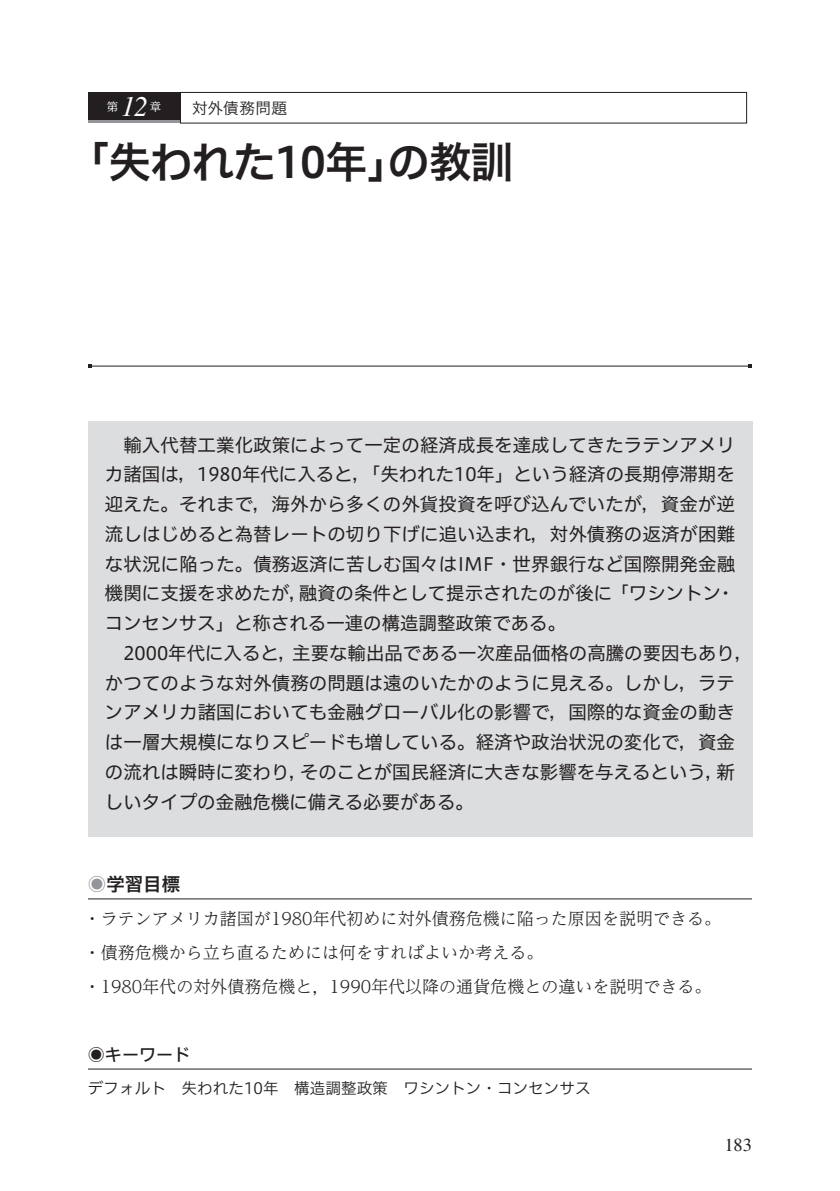
<style>
.page{position:relative;width:840px;height:1191px;background:#fff}
.page>*{position:absolute;margin:0;border:0;box-sizing:border-box;transform-origin:0 0}
.章タイトル{font:42.6px "Hiragino UD Sans F Std N W6";letter-spacing:-.02em;color:#231f20}
.章{font:italic 28.4px "Times LT Std";color:#fff}
.リード{font:18.4px/29.8px "Hiragino UD Sans F Std W4";color:#231f20;text-align:justify}
.学習目標_1{font:18.4px "Hiragino UD Sans F Std W6";color:#231f20}
.t1{font:18.4px "Times LT Std";color:#231f20}
.冒頭-学習目標{font:300 17px "UD Reimin Pr 6 N";color:#231f20}
.学習目標_キーワード{font:17px "Hiragino UD Sans F Std W5";color:#231f20}
.キーワード{font:15.6px "Hiragino UD Sans F Std W3";color:#231f20}
.章番号横{font:15.6px "Hiragino UD Sans F Std W3";letter-spacing:.03em;color:#231f20}
.章-2{font:11.4px "UD Reimin Pr 6 N";color:#fff}
.s1{font-family:"Hiragino UD Sans F Std W5";color:#939598}
</style>
<div class="page">
<hr style="left:90px;top:366px;width:659px;height:1px;background:#231f20">
<div style="left:88px;top:92px;width:92px;height:28px;background:#231f20"></div>
<hr style="left:88px;top:120px;width:92px;height:3px;background:#939598">
<div style="left:88px;top:421px;width:663px;height:245px;background:#dcdddf"></div>
<div style="left:88px;top:625px;width:663px;height:211px;background:#dcdddf"></div>
<hr style="left:88px;top:898px;width:663px;height:1px;background:#231f20">
<hr style="left:88px;top:1068px;width:663px;height:1px;background:#231f20">
<div style="left:180px;top:92px;width:566px;height:31px;border:1px solid #231f20"></div>
<p class="章-2" style="left:107px;top:97px;width:13px">第</p>
<p class="章" style="left:121px;top:91px;width:28px">12</p>
<p class="章-2" style="left:150px;top:97px;width:13px">章</p>
<p class="章番号横" style="left:192px;top:96px;width:97px">対外債務問題</p>
<p class="章タイトル" style="left:67px;top:129px;width:448px">「失われた10年」の教訓</p>
<p class="リード" style="left:105px;top:428px;width:631px;text-indent:18px">輸入代替工業化政策によって一定の経済成長を達成してきたラテンアメリカ諸国は，1980年代に入ると，「失われた10年」という経済の長期停滞期を迎えた。それまで，海外から多くの外貨投資を呼び込んでいたが，資金が逆流しはじめると為替レートの切り下げに追い込まれ，対外債務の返済が困難な状況に陥った。債務返済に苦しむ国々はIMF・世界銀行など国際開発金融機関に支援を求めたが，融資の条件として提示されたのが後に「ワシントン・コンセンサス」と称される一連の構造調整政策である。</p>
<p class="リード" style="left:105px;top:637px;width:649px;text-align:left;text-indent:18px">2000年代に入ると，主要な輸出品である一次産品価格の高騰の要因もあり，かつてのような対外債務の問題は遠のいたかのように見える。しかし，ラテンアメリカ諸国においても金融グローバル化の影響で，国際的な資金の動きは一層大規模になりスピードも増している。経済や政治状況の変化で，資金の流れは瞬時に変わり，そのことが国民経済に大きな影響を与えるという，新しいタイプの金融危機に備える必要がある。</p>
<p class="学習目標_1" style="left:88px;top:870px;width:94px"><span class="s1">◉</span>学習目標</p>
<p class="冒頭-学習目標" style="left:84px;top:904px;width:638px">・ラテンアメリカ諸国が1980年代初めに対外債務危機に陥った原因を説明できる。</p>
<p class="冒頭-学習目標" style="left:84px;top:938px;width:461px">・債務危機から立ち直るためには何をすればよいか考える。</p>
<p class="冒頭-学習目標" style="left:84px;top:972px;width:629px">・1980年代の対外債務危機と，1990年代以降の通貨危機との違いを説明できる。</p>
<p class="学習目標_キーワード" style="left:88px;top:1041px;width:104px">◉キーワード</p>
<p class="キーワード" style="left:88px;top:1076px;width:504px">デフォルト　失われた10年　構造調整政策　ワシントン・コンセンサス</p>
<p class="t1" style="left:724px;top:1134px;width:29px">183</p>
</div>
